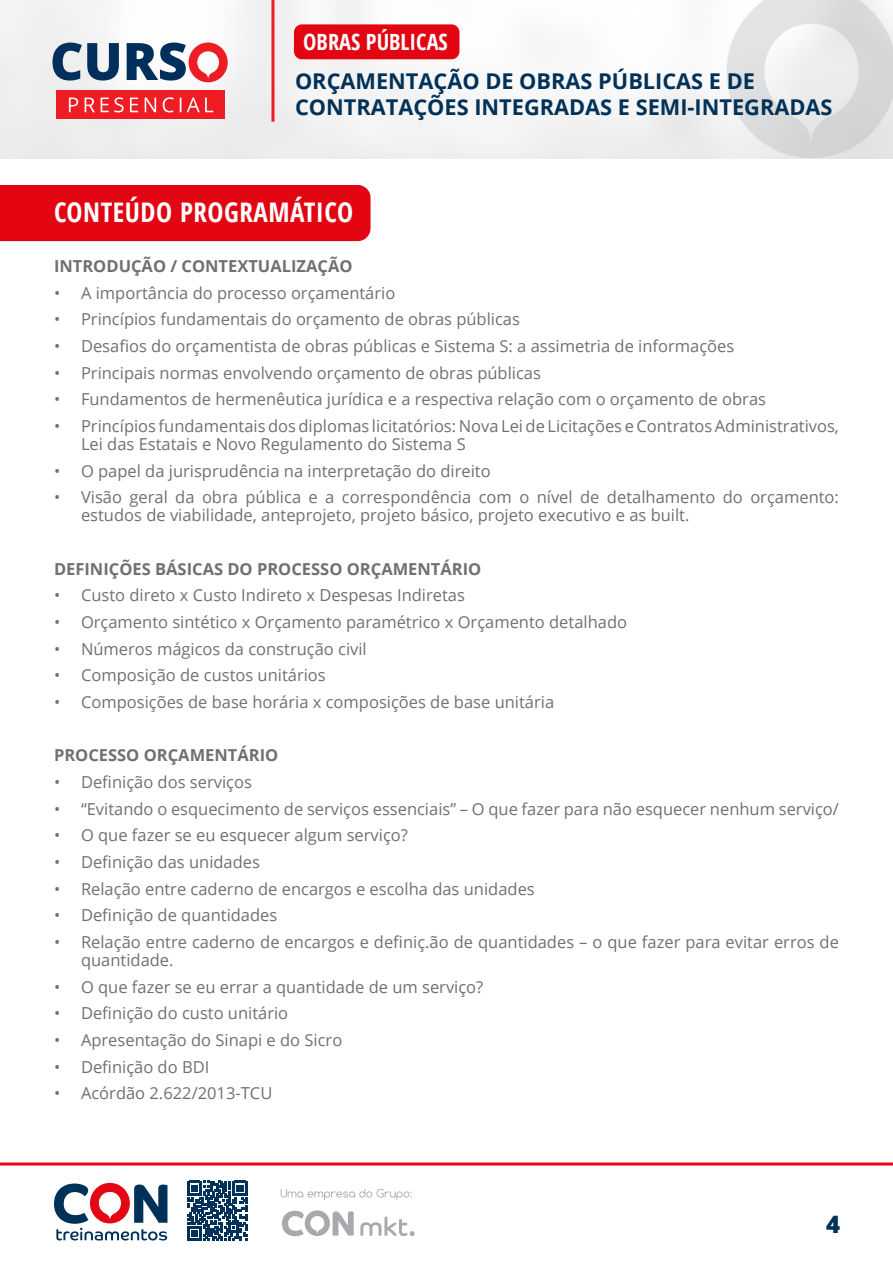
<style>
.page{position:relative;width:893px;height:1263px;background:#fff}
.page>*{position:absolute;margin:0;border:0;box-sizing:border-box;transform-origin:0 0}
.t1{font:700 condensed 27px "Open Sans";letter-spacing:.02em;color:#fff}
.t2{font:800 24px "Open Sans";color:#003158}
.t3{font:700 condensed 22.35px "Open Sans";color:#fff}
.t4{font:700 21.75px/26.1px "Open Sans";color:#003158}
.t5{font:16.5px/18.1px "Open Sans";color:#707070}
.List_Paragraph{font:700 16.5px "Open Sans";color:#707070}
</style>
<div class="page">
<img style="left:0;top:0;width:893px;height:158px">
<svg style="left:0;top:1162px;width:893px;height:79px"></svg>
<svg style="left:281px;top:1189px;width:131px;height:11px"></svg>
<svg style="left:360px;top:1216px;width:55px;height:20px"></svg>
<svg style="left:282px;top:1210px;width:72px;height:26px"></svg>
<svg style="left:54px;top:1183px;width:113px;height:57px"></svg>
<svg style="left:187px;top:1181px;width:60px;height:60px"></svg>
<hr style="left:271px;top:0;width:3px;height:122px;background:#ee1d23">
<svg style="left:52px;top:43px;width:176px;height:39px"></svg>
<div style="left:56px;top:90px;width:169px;height:28px;background:#ee1d23"></div>
<svg style="left:69px;top:97px;width:144px;height:15px"></svg>
<div style="left:294px;top:24px;width:165px;height:35px;background:#e30512;border-radius:8px"></div>
<div style="left:0;top:185px;width:371px;height:56px;background:#e30512"></div>
<h3 class="t3" style="left:303px;top:26px;width:146px">OBRAS PÚBLICAS</h3>
<h3 class="t4" style="left:295px;top:67px;width:539px">ORÇAMENTAÇÃO DE OBRAS PÚBLICAS E DE<br>CONTRATAÇÕES INTEGRADAS E SEMI-INTEGRADAS</h3>
<p class="t1" style="left:54px;top:193px;width:301px">CONTEÚDO PROGRAMÁTICO</p>
<p class="List_Paragraph" style="left:54px;top:254px;width:300px">INTRODUÇÃO / CONTEXTUALIZAÇÃO</p>
<p class="t5" style="left:54px;top:283px;width:343px">• A importância do processo orçamentário</p>
<p class="t5" style="left:54px;top:310px;width:467px">• Princípios fundamentais do orçamento de obras públicas</p>
<p class="t5" style="left:54px;top:336px;width:682px">• Desafios do orçamentista de obras públicas e Sistema S: a assimetria de informações</p>
<p class="t5" style="left:54px;top:363px;width:488px">• Principais normas envolvendo orçamento de obras públicas</p>
<p class="t5" style="left:54px;top:390px;width:713px">• Fundamentos de hermenêutica jurídica e a respectiva relação com o orçamento de obras</p>
<p class="t5" style="left:81px;top:416px;width:759px;text-indent:-27px">• Princípios fundamentais dos diplomas licitatórios: Nova Lei de Licitações e Contratos Administrativos,<br>Lei das Estatais e Novo Regulamento do Sistema S</p>
<p class="t5" style="left:54px;top:461px;width:438px">• O papel da jurisprudência na interpretação do direito</p>
<p class="t5" style="left:81px;top:488px;width:759px;text-indent:-27px">• Visão geral da obra pública e a correspondência com o nível de detalhamento do orçamento: estudos de viabilidade, anteprojeto, projeto básico, projeto executivo e as built.</p>
<p class="List_Paragraph" style="left:54px;top:557px;width:429px">DEFINIÇÕES BÁSICAS DO PROCESSO ORÇAMENTÁRIO</p>
<p class="t5" style="left:54px;top:586px;width:412px">• Custo direto x Custo Indireto x Despesas Indiretas</p>
<p class="t5" style="left:54px;top:613px;width:575px">• Orçamento sintético x Orçamento paramétrico x Orçamento detalhado</p>
<p class="t5" style="left:54px;top:639px;width:314px">• Números mágicos da construção civil</p>
<p class="t5" style="left:54px;top:666px;width:273px">• Composição de custos unitários</p>
<p class="t5" style="left:54px;top:692px;width:502px">• Composições de base horária x composições de base unitária</p>
<p class="List_Paragraph" style="left:54px;top:744px;width:226px">PROCESSO ORÇAMENTÁRIO</p>
<p class="t5" style="left:54px;top:772px;width:199px">• Definição dos serviços</p>
<p class="t5" style="left:54px;top:799px;width:786px">• “Evitando o esquecimento de serviços essenciais” – O que fazer para não esquecer nenhum serviço/</p>
<p class="t5" style="left:54px;top:826px;width:355px">• O que fazer se eu esquecer algum serviço?</p>
<p class="t5" style="left:54px;top:852px;width:208px">• Definição das unidades</p>
<p class="t5" style="left:54px;top:879px;width:482px">• Relação entre caderno de encargos e escolha das unidades</p>
<p class="t5" style="left:54px;top:906px;width:225px">• Definição de quantidades</p>
<p class="t5" style="left:81px;top:932px;width:759px;text-indent:-27px">• Relação entre caderno de encargos e definiç.ão de quantidades – o que fazer para evitar erros de quantidade.</p>
<p class="t5" style="left:54px;top:977px;width:431px">• O que fazer se eu errar a quantidade de um serviço?</p>
<p class="t5" style="left:54px;top:1004px;width:236px">• Definição do custo unitário</p>
<p class="t5" style="left:54px;top:1030px;width:290px">• Apresentação do Sinapi e do Sicro</p>
<p class="t5" style="left:54px;top:1057px;width:157px">• Definição do BDI</p>
<p class="t5" style="left:54px;top:1084px;width:220px">• Acórdão 2.622/2013-TCU</p>
<h2 class="t2" style="left:826px;top:1206px;width:16px">4</h2>
</div>
